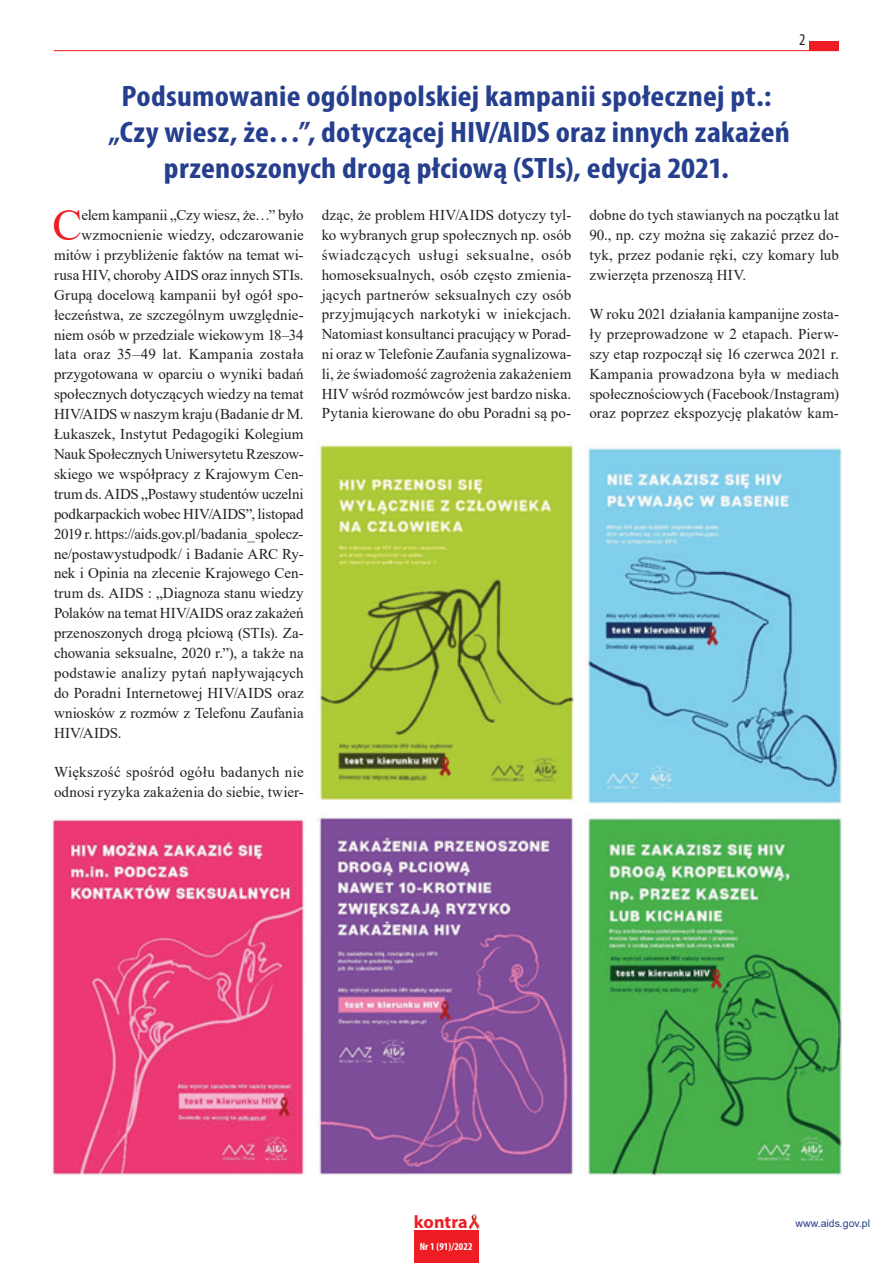
<style>
.page{position:relative;width:893px;height:1263px;background:#fff}
.page>*{position:absolute;margin:0;border:0;box-sizing:border-box;transform-origin:0 0}
.t1{font:44.4px "Times New Roman";color:#ee1d23}
.t2{font:700 condensed 29.7px/36px "Myriad Pro";letter-spacing:.005em;color:#253f8e;text-align:center;scale:1.11 1}
.t3{font:700 18px "Myriad Pro";letter-spacing:.005em;color:#ee1d23}
.t4{font:condensed 16.5px "Myriad Pro";color:#231f20}
.t5{font:15px/19.8px "Times New Roman";color:#231f20;text-align:justify}
.t6{font:15px "Times New Roman";letter-spacing:.02em;color:#231f20}
.t7{font:10.5px "Arial";color:#253f8e}
.t8{font:700 condensed 10.5px "Myriad Pro";letter-spacing:.01em;color:#fff}
</style>
<div class="page">
<div style="left:414px;top:1230px;width:65px;height:33px;background:#ee1d23"></div>
<hr style="left:54px;top:50px;width:785px;height:1px;background:#ee1d23">
<div style="left:809px;top:41px;width:30px;height:10px;background:#ee1d23"></div>
<img style="left:468px;top:1215px;width:11px;height:14px">
<img style="left:318px;top:445px;width:256px;height:356px">
<img style="left:585px;top:448px;width:257px;height:356px">
<img style="left:588px;top:818px;width:254px;height:358px">
<img style="left:51px;top:818px;width:254px;height:358px">
<img style="left:317px;top:817px;width:257px;height:358px">
<p class="t4" style="left:799px;top:30px;width:8px">2</p>
<h2 class="t2" style="left:108px;top:77px;width:616px">Podsumowanie ogólnopolskiej kampanii społecznej pt.: „Czy wiesz, że…”, dotyczącej HIV/AIDS oraz innych zakażeń przenoszonych drogą płciową (STIs), edycja 2021.</h2>
<h1 class="t1" style="left:52px;top:194px;width:31px">C</h1>
<p class="t5" style="left:82px;top:205px;width:224px">elem kampanii „Czy wiesz, że…” było</p>
<p class="t5" style="left:82px;top:225px;width:224px">wzmocnienie wiedzy, odczarowanie</p>
<p class="t5" style="left:54px;top:244px;width:251px">mitów i przybliżenie faktów na temat wi-</p>
<p class="t5" style="left:54px;top:264px;width:251px">rusa HIV, choroby AIDS oraz innych STIs.</p>
<p class="t5" style="left:54px;top:284px;width:251px">Grupą docelową kampanii był ogół spo-</p>
<p class="t5" style="left:54px;top:304px;width:251px">łeczeństwa, ze szczególnym uwzględnie-</p>
<p class="t5" style="left:54px;top:324px;width:251px">niem osób w przedziale wiekowym 18–34</p>
<p class="t6" style="left:54px;top:344px;width:251px">lata oraz 35–49 lat. Kampania została</p>
<p class="t5" style="left:54px;top:364px;width:251px">przygotowana w oparciu o wyniki badań</p>
<p class="t5" style="left:54px;top:384px;width:251px">społecznych dotyczących wiedzy na temat</p>
<p class="t5" style="left:54px;top:404px;width:251px">HIV/AIDS w naszym kraju (Badanie dr M.</p>
<p class="t5" style="left:54px;top:424px;width:251px">Łukaszek, Instytut Pedagogiki Kolegium</p>
<p class="t5" style="left:54px;top:444px;width:251px">Nauk Społecznych Uniwersytetu Rzeszow-</p>
<p class="t5" style="left:54px;top:463px;width:251px">skiego we współpracy z Krajowym Cen-</p>
<p class="t5" style="left:54px;top:483px;width:251px">trum ds. AIDS „Postawy studentów uczelni</p>
<p class="t5" style="left:54px;top:503px;width:251px">podkarpackich wobec HIV/AIDS”, listopad</p>
<p class="t5" style="left:54px;top:523px;width:251px">2019 r. https://aids.gov.pl/badania_spolecz-</p>
<p class="t5" style="left:54px;top:543px;width:251px">ne/postawystudpodk/ i Badanie ARC Ry-</p>
<p class="t5" style="left:54px;top:563px;width:251px">nek i Opinia na zlecenie Krajowego Cen-</p>
<p class="t5" style="left:54px;top:583px;width:251px">trum ds. AIDS : „Diagnoza stanu wiedzy</p>
<p class="t5" style="left:54px;top:603px;width:251px">Polaków na temat HIV/AIDS oraz zakażeń</p>
<p class="t5" style="left:54px;top:623px;width:251px">przenoszonych drogą płciową (STIs). Za-</p>
<p class="t5" style="left:54px;top:643px;width:251px">chowania seksualne, 2020 r.”), a także na</p>
<p class="t5" style="left:54px;top:662px;width:251px">podstawie analizy pytań napływających</p>
<p class="t5" style="left:54px;top:682px;width:251px">do Poradni Internetowej HIV/AIDS oraz</p>
<p class="t5" style="left:54px;top:702px;width:251px">wniosków z rozmów z Telefonu Zaufania</p>
<p class="t5" style="left:54px;top:722px;width:69px">HIV/AIDS.</p>
<p class="t5" style="left:54px;top:762px;width:251px">Większość spośród ogółu badanych nie odnosi ryzyka zakażenia do siebie, twier-</p>
<p class="t5" style="left:322px;top:205px;width:251px">dząc, że problem HIV/AIDS dotyczy tyl&shy;ko wybranych grup społecznych np. osób świadczących usługi seksualne, osób homoseksualnych, osób często zmienia&shy;jących partnerów seksualnych czy osób przyjmujących narkotyki w iniekcjach.<br>Natomiast konsultanci pracujący w Porad&shy;ni oraz w Telefonie Zaufania sygnalizowa&shy;li, że świadomość zagrożenia zakażeniem HIV wśród rozmówców jest bardzo niska.<br>Pytania kierowane do obu Poradni są po-</p>
<p class="t5" style="left:589px;top:205px;width:251px">dobne do tych stawianych na początku lat 90., np. czy można się zakazić przez do&shy;tyk, przez podanie ręki, czy komary lub zwierzęta przenoszą HIV.</p>
<p class="t5" style="left:589px;top:304px;width:251px">W roku 2021 działania kampanijne zosta&shy;ły przeprowadzone w 2 etapach. Pierw&shy;szy etap rozpoczął się 16 czerwca 2021 r.<br>Kampania prowadzona była w mediach społecznościowych (Facebook/Instagram) oraz poprzez ekspozycję plakatów kam-</p>
<p class="t3" style="left:414px;top:1210px;width:55px">kontra</p>
<p class="t8" style="left:420px;top:1240px;width:54px">Nr 1 (91)/2022</p>
<p class="t7" style="left:796px;top:1215px;width:76px">www.aids.gov.pl</p>
</div>
